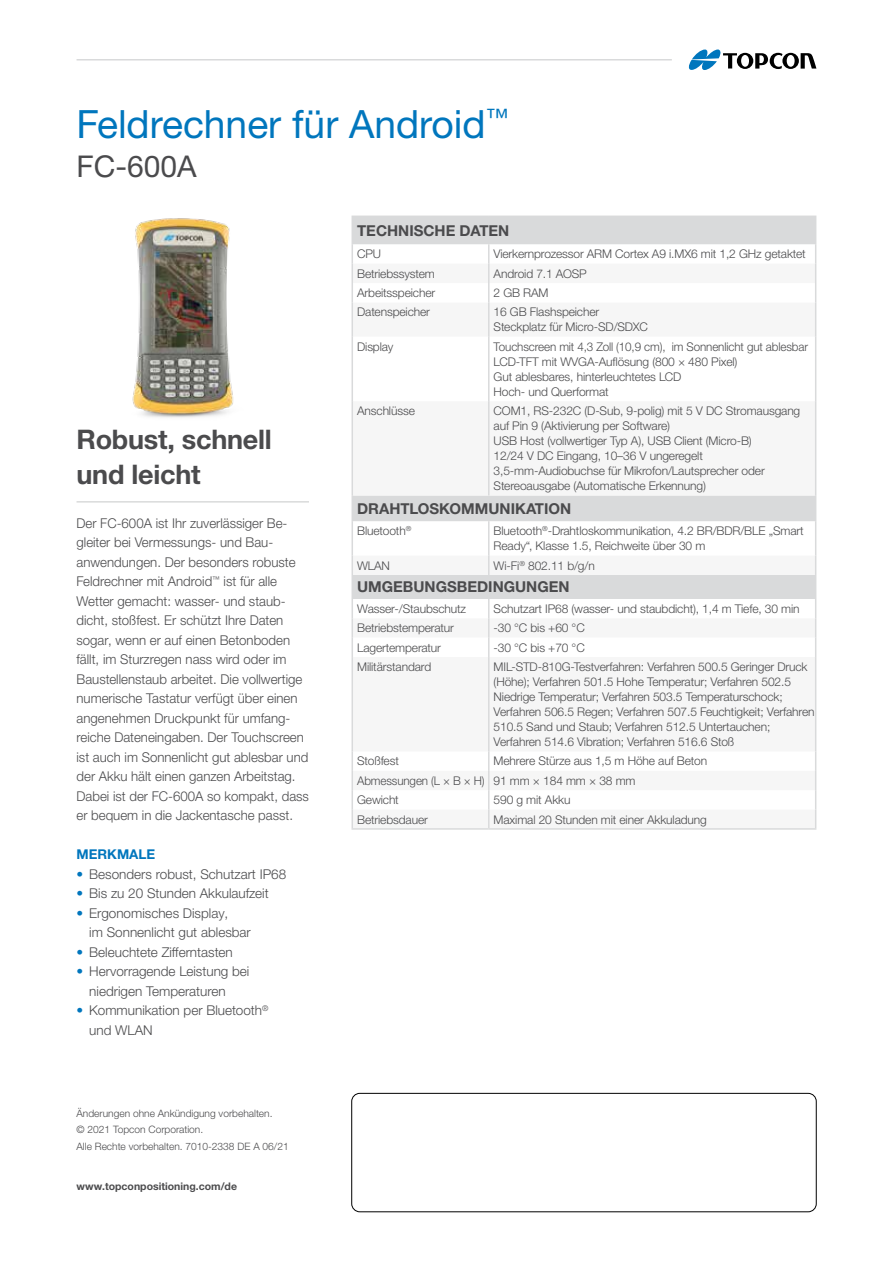
<style>
.page{position:relative;width:893px;height:1263px;background:#fff}
.page>*{position:absolute;margin:0;border:0;box-sizing:border-box;transform-origin:0 0}
.t1{font:39px "Helvetica Neue LTW1 G";color:#0076bd}
.t2{font:30px "Helvetica Neue LTW1 G";color:#4b4b4d}
.t3{font:700 27px/34.5px "Helvetica Neue LTW1 G";letter-spacing:-.01em;color:#4b4b4d}
.t4{font:700 15px "Helvetica Neue LTW1 G";color:#4b4b4d}
.t5{font:300 13.5px/19.5px "Helvetica Neue LTW1 G";color:#4b4b4d}
.t6{font:700 13.5px "Helvetica Neue LTW1 G";color:#0076bd}
.t7{font:300 12px/15px "Helvetica Neue LTW1 G";letter-spacing:-.01em;color:#4b4b4d}
.t8{font:700 10.5px "Helvetica Neue LTW1 G";color:#4b4b4d}
.t9{font:300 10.2px/16.5px "Helvetica Neue LTW1 G";color:#4b4b4d}
.s1{color:#0076bd}
</style>
<div class="page">
<hr style="left:77px;top:59px;width:595px;height:2px;background:#d9dadb">
<svg style="left:688px;top:49px;width:128px;height:21px"></svg>
<div style="left:351px;top:1093px;width:465px;height:119px;border:1px solid #000;border-radius:8px"></div>
<hr style="left:77px;top:501px;width:232px;height:2px;background:#d9dadb">
<img style="left:132px;top:218px;width:102px;height:200px">
<svg style="left:353px;top:217px;width:462px;height:47px;fill:#d9dadb"></svg>
<svg style="left:353px;top:283px;width:462px;height:273px;fill:#f6f6f6"></svg>
<svg style="left:815px;top:495px;width:1px;height:26px"></svg>
<hr style="left:351px;top:216px;width:138px;height:1px;background:#d9dadb">
<hr style="left:351px;top:217px;width:2px;height:27px;background:#d9dadb">
<hr style="left:489px;top:216px;width:327px;height:1px;background:#d9dadb">
<hr style="left:351px;top:244px;width:2px;height:20px;background:#d9dadb">
<svg style="left:351px;top:264px;width:2px;height:38px"></svg>
<svg style="left:488px;top:244px;width:1px;height:58px"></svg>
<svg style="left:815px;top:217px;width:1px;height:85px"></svg>
<hr style="left:351px;top:302px;width:2px;height:35px;background:#d9dadb">
<hr style="left:488px;top:302px;width:1px;height:35px;background:#d9dadb">
<hr style="left:815px;top:302px;width:1px;height:35px;background:#d9dadb">
<hr style="left:351px;top:337px;width:2px;height:64px;background:#d9dadb">
<hr style="left:488px;top:337px;width:1px;height:64px;background:#d9dadb">
<hr style="left:815px;top:337px;width:1px;height:64px;background:#d9dadb">
<hr style="left:351px;top:401px;width:2px;height:94px;background:#d9dadb">
<hr style="left:488px;top:401px;width:1px;height:94px;background:#d9dadb">
<hr style="left:815px;top:401px;width:1px;height:94px;background:#d9dadb">
<hr style="left:351px;top:495px;width:2px;height:26px;background:#d9dadb">
<hr style="left:351px;top:521px;width:2px;height:35px;background:#d9dadb">
<hr style="left:488px;top:521px;width:1px;height:35px;background:#d9dadb">
<hr style="left:815px;top:521px;width:1px;height:35px;background:#d9dadb">
<svg style="left:351px;top:556px;width:465px;height:272px"></svg>
<hr style="left:351px;top:828px;width:138px;height:2px;background:#d9dadb">
<hr style="left:489px;top:828px;width:327px;height:2px;background:#d9dadb">
<h1 class="t1" style="left:77px;top:100px;width:433px">Feldrechner für Android<sup>™</sup></h1>
<h2 class="t2" style="left:77px;top:147px;width:122px">FC-600A</h2>
<h3 class="t3" style="left:77px;top:422px;width:197px">Robust, schnell und leicht</h3>
<p class="t5" style="left:77px;top:513px;width:234px">Der FC-600A ist Ihr zuverlässiger Be&shy;gleiter bei Vermessungs- und Bau&shy;anwendungen. Der besonders robuste Feldrechner mit Android<sup>™</sup> ist für alle Wetter gemacht: wasser- und staub&shy;dicht, stoßfest. Er schützt Ihre Daten sogar, wenn er auf einen Betonboden fällt, im Sturzregen nass wird oder im Baustellenstaub arbeitet. Die vollwertige numerische Tastatur verfügt über einen angenehmen Druckpunkt für umfang&shy;reiche Dateneingaben. Der Touchscreen ist auch im Sonnenlicht gut ablesbar und der Akku hält einen ganzen Arbeitstag.<br>Dabei ist der FC-600A so kompakt, dass er bequem in die Jackentasche passt.</p>
<p class="t6" style="left:77px;top:846px;width:80px">MERKMALE</p>
<p class="t5" style="left:77px;top:864px;width:211px"><span class="s1">•</span> Besonders robust, Schutzart IP68</p>
<p class="t5" style="left:77px;top:883px;width:194px"><span class="s1">•</span> Bis zu 20 Stunden Akkulaufzeit</p>
<p class="t5" style="left:89px;top:903px;width:163px;text-indent:-13px"><span class="s1">•</span> Ergonomisches Display,<br>im Sonnenlicht gut ablesbar</p>
<p class="t5" style="left:77px;top:942px;width:158px"><span class="s1">•</span> Beleuchtete Zifferntasten</p>
<p class="t5" style="left:89px;top:961px;width:162px;text-indent:-13px"><span class="s1">•</span> Hervorragende Leistung bei niedrigen Temperaturen</p>
<p class="t5" style="left:89px;top:1000px;width:181px;text-indent:-13px"><span class="s1">•</span> Kommunikation per Bluetooth<sup>® </sup>und WLAN</p>
<p class="t9" style="left:77px;top:1105px;width:214px">Änderungen ohne Ankündigung vorbehalten.<br>© 2021 Topcon Corporation.<br>Alle Rechte vorbehalten. 7010-2338 DE A 06/21</p>
<p class="t8" style="left:77px;top:1180px;width:162px">www.topconpositioning.com/de</p>
<p class="t4" style="left:357px;top:221px;width:154px">TECHNISCHE DATEN</p>
<p class="t7" style="left:357px;top:246px;width:25px">CPU</p>
<p class="t7" style="left:494px;top:246px;width:314px">Vierkernprozessor ARM Cortex A9 i.MX6 mit 1,2 GHz getaktet</p>
<p class="t7" style="left:357px;top:266px;width:79px">Betriebssystem</p>
<p class="t7" style="left:494px;top:266px;width:95px">Android 7.1 AOSP</p>
<p class="t7" style="left:357px;top:285px;width:80px">Arbeitsspeicher</p>
<p class="t7" style="left:494px;top:285px;width:56px">2 GB RAM</p>
<p class="t7" style="left:357px;top:304px;width:74px">Datenspeicher</p>
<p class="t7" style="left:494px;top:304px;width:156px">16 GB Flashspeicher<br>Steckplatz für Micro-SD/SDXC</p>
<p class="t7" style="left:357px;top:339px;width:38px">Display</p>
<p class="t7" style="left:494px;top:339px;width:316px">Touchscreen mit 4,3 Zoll (10,9 cm), im Sonnenlicht gut ablesbar LCD-TFT mit WVGA-Auflösung (800 × 480 Pixel)<br>Gut ablesbares, hinterleuchtetes LCD<br>Hoch- und Querformat</p>
<p class="t7" style="left:357px;top:403px;width:59px">Anschlüsse</p>
<p class="t7" style="left:494px;top:403px;width:308px">COM1, RS-232C (D-Sub, 9-polig) mit 5 V DC Stromausgang auf Pin 9 (Aktivierung per Software)<br>USB Host (vollwertiger Typ A), USB Client (Micro-B)<br>12/24 V DC Eingang, 10–36 V ungeregelt 3,5-mm-Audiobuchse für Mikrofon/Lautsprecher oder Stereoausgabe (Automatische Erkennung)</p>
<p class="t4" style="left:357px;top:499px;width:216px">DRAHTLOSKOMMUNIKATION</p>
<p class="t7" style="left:357px;top:523px;width:56px">Bluetooth<sup>®</sup></p>
<p class="t7" style="left:494px;top:523px;width:312px">Bluetooth<sup>®</sup>-Drahtloskommunikation, 4.2 BR/BDR/BLE „Smart<br>Ready“, Klasse 1.5, Reichweite über 30 m</p>
<p class="t7" style="left:357px;top:558px;width:34px">WLAN</p>
<p class="t7" style="left:494px;top:558px;width:103px">Wi-Fi<sup>®</sup> 802.11 b/g/n</p>
<p class="t4" style="left:357px;top:578px;width:214px">UMGEBUNGSBEDINGUNGEN</p>
<p class="t7" style="left:357px;top:601px;width:111px">Wasser-/Staubschutz</p>
<p class="t7" style="left:494px;top:601px;width:308px">Schutzart IP68 (wasser- und staubdicht), 1,4 m Tiefe, 30 min</p>
<p class="t7" style="left:357px;top:620px;width:98px">Betriebstemperatur</p>
<p class="t7" style="left:494px;top:620px;width:93px">-30 °C bis +60 °C</p>
<p class="t7" style="left:357px;top:640px;width:85px">Lagertemperatur</p>
<p class="t7" style="left:494px;top:640px;width:93px">-30 °C bis +70 °C</p>
<p class="t7" style="left:357px;top:659px;width:76px">Militärstandard</p>
<p class="t7" style="left:494px;top:659px;width:323px">MIL-STD-810G-Testverfahren: Verfahren 500.5 Geringer Druck (Höhe); Verfahren 501.5 Hohe Temperatur; Verfahren 502.5<br>Niedrige Temperatur; Verfahren 503.5 Temperaturschock; Verfahren 506.5 Regen; Verfahren 507.5 Feuchtigkeit; Verfahren 510.5 Sand und Staub; Verfahren 512.5 Untertauchen; Verfahren 514.6 Vibration; Verfahren 516.6 Stoß</p>
<p class="t7" style="left:357px;top:754px;width:43px">Stoßfest</p>
<p class="t7" style="left:357px;top:751px;width:351px;line-height:19.4px;text-indent:136px">Mehrere Stürze aus 1,5 m Höhe auf Beton<br>Abmessungen (L × B × H) 91 mm × 184 mm × 38 mm<br>Gewicht</p>
<p class="t7" style="left:494px;top:792px;width:78px">590 g mit Akku</p>
<p class="t7" style="left:357px;top:812px;width:72px">Betriebsdauer</p>
<p class="t7" style="left:494px;top:812px;width:215px">Maximal 20 Stunden mit einer Akkuladung</p>
</div>
